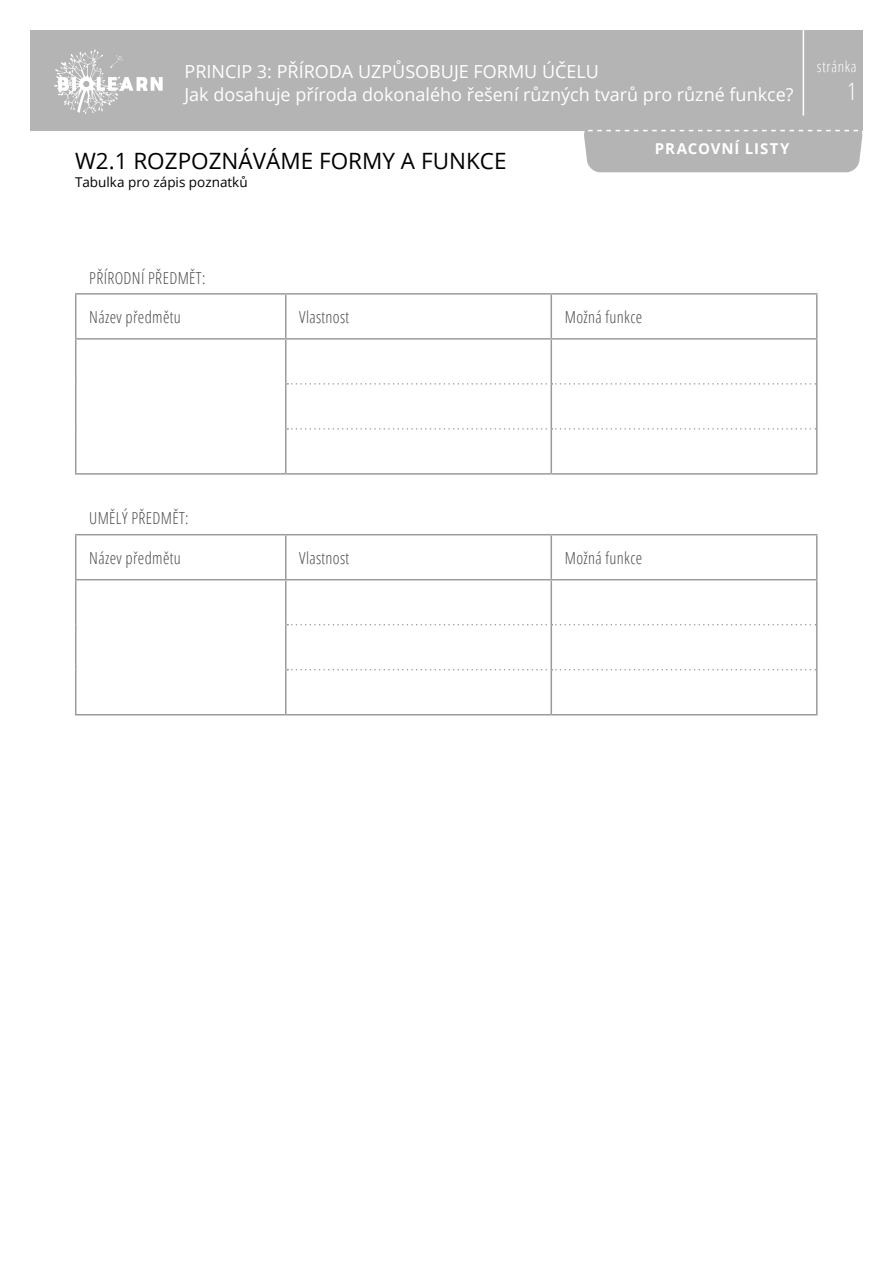
<style>
.page{position:relative;width:893px;height:1263px;background:#fff}
.page>*{position:absolute;margin:0;border:0;box-sizing:border-box;transform-origin:0 0}
.t1{font:300 condensed 24px "Open Sans";color:#fff}
.T_S_page_title_line{font:22.5px "Open Sans";color:#000}
.t2{font:18px/22.5px "Open Sans";color:#fff}
.Table_text{font:300 condensed 16.5px "Open Sans";letter-spacing:.02em;color:#4b4b4b}
.t3{font:700 15px "Open Sans";letter-spacing:.055em;color:#fff}
.t4{font:300 condensed 15px "Open Sans";letter-spacing:.05em;color:#fff}
.T_S_page_sub-title{font:13.5px "Open Sans";color:#000}
</style>
<div class="page">
<div style="left:30px;top:30px;width:833px;height:100px;background:#b4b4b4"></div>
<svg style="left:54px;top:49px;width:109px;height:65px"></svg>
<hr style="left:803px;top:30px;width:1px;height:86px;background:#fff">
<div style="left:583px;top:129px;width:280px;height:43px;background:#b4b4b4"></div>
<hr style="left:75px;top:293px;width:211px;height:2px;background:#9b9b9b">
<hr style="left:75px;top:295px;width:1px;height:43px;background:#9b9b9b">
<hr style="left:286px;top:293px;width:265px;height:2px;background:#9b9b9b">
<hr style="left:285px;top:295px;width:1px;height:43px;background:#9b9b9b">
<hr style="left:551px;top:293px;width:267px;height:2px;background:#9b9b9b">
<hr style="left:550px;top:295px;width:2px;height:43px;background:#9b9b9b">
<hr style="left:816px;top:295px;width:2px;height:43px;background:#9b9b9b">
<hr style="left:75px;top:338px;width:211px;height:2px;background:#9b9b9b">
<hr style="left:75px;top:340px;width:1px;height:44px;background:#9b9b9b">
<hr style="left:286px;top:338px;width:265px;height:2px;background:#9b9b9b">
<hr style="left:285px;top:340px;width:1px;height:44px;background:#9b9b9b">
<hr style="left:551px;top:338px;width:267px;height:2px;background:#9b9b9b">
<hr style="left:550px;top:340px;width:2px;height:43px;background:#9b9b9b">
<hr style="left:816px;top:340px;width:2px;height:44px;background:#9b9b9b">
<hr style="left:75px;top:384px;width:1px;height:45px;background:#9b9b9b">
<hr style="left:285px;top:384px;width:1px;height:45px;background:#9b9b9b">
<hr style="left:550px;top:385px;width:2px;height:43px;background:#9b9b9b">
<hr style="left:816px;top:384px;width:2px;height:45px;background:#9b9b9b">
<hr style="left:75px;top:429px;width:1px;height:44px;background:#9b9b9b">
<hr style="left:285px;top:429px;width:1px;height:44px;background:#9b9b9b">
<hr style="left:550px;top:430px;width:2px;height:43px;background:#9b9b9b">
<hr style="left:816px;top:429px;width:2px;height:44px;background:#9b9b9b">
<hr style="left:75px;top:473px;width:211px;height:2px;background:#9b9b9b">
<hr style="left:286px;top:473px;width:265px;height:2px;background:#9b9b9b">
<hr style="left:551px;top:473px;width:267px;height:2px;background:#9b9b9b">
<svg style="left:287px;top:383px;width:529px;height:2px"></svg>
<svg style="left:287px;top:428px;width:529px;height:2px"></svg>
<hr style="left:75px;top:534px;width:211px;height:1px;background:#9b9b9b">
<hr style="left:75px;top:535px;width:1px;height:44px;background:#9b9b9b">
<hr style="left:286px;top:534px;width:265px;height:1px;background:#9b9b9b">
<hr style="left:285px;top:535px;width:1px;height:44px;background:#9b9b9b">
<hr style="left:551px;top:534px;width:267px;height:1px;background:#9b9b9b">
<hr style="left:550px;top:535px;width:2px;height:44px;background:#9b9b9b">
<hr style="left:816px;top:535px;width:2px;height:44px;background:#9b9b9b">
<hr style="left:75px;top:579px;width:211px;height:1px;background:#9b9b9b">
<hr style="left:75px;top:580px;width:1px;height:45px;background:#9b9b9b">
<hr style="left:286px;top:579px;width:265px;height:1px;background:#9b9b9b">
<hr style="left:285px;top:580px;width:1px;height:45px;background:#9b9b9b">
<hr style="left:551px;top:579px;width:267px;height:1px;background:#9b9b9b">
<hr style="left:550px;top:580px;width:2px;height:44px;background:#9b9b9b">
<hr style="left:816px;top:580px;width:2px;height:45px;background:#9b9b9b">
<hr style="left:75px;top:625px;width:1px;height:45px;background:#9b9b9b">
<hr style="left:285px;top:625px;width:1px;height:45px;background:#9b9b9b">
<hr style="left:550px;top:625px;width:2px;height:44px;background:#9b9b9b">
<hr style="left:816px;top:625px;width:2px;height:45px;background:#9b9b9b">
<hr style="left:75px;top:670px;width:1px;height:44px;background:#9b9b9b">
<hr style="left:285px;top:670px;width:1px;height:44px;background:#9b9b9b">
<hr style="left:550px;top:670px;width:2px;height:44px;background:#9b9b9b">
<hr style="left:816px;top:670px;width:2px;height:44px;background:#9b9b9b">
<hr style="left:75px;top:714px;width:211px;height:1px;background:#9b9b9b">
<hr style="left:286px;top:714px;width:265px;height:1px;background:#9b9b9b">
<hr style="left:551px;top:714px;width:267px;height:1px;background:#9b9b9b">
<svg style="left:287px;top:624px;width:529px;height:1px"></svg>
<svg style="left:287px;top:669px;width:529px;height:1px"></svg>
<p class="t2" style="left:184px;top:60px;width:611px">PRINCIP 3: PŘÍRODA UZPŮSOBUJE FORMU ÚČELU<br>Jak dosahuje příroda dokonalého řešení různých tvarů pro různé funkce?</p>
<p class="t3" style="left:655px;top:138px;width:136px">PRACOVNÍ LISTY</p>
<p class="T_S_page_title_line" style="left:75px;top:145px;width:433px">W2.1 ROZPOZNÁVÁME FORMY A FUNKCE</p>
<p class="T_S_page_sub-title" style="left:75px;top:173px;width:174px">Tabulka pro zápis poznatků</p>
<p class="t4" style="left:817px;top:56px;width:41px">stránka</p>
<h1 class="t1" style="left:847px;top:75px;width:11px">1</h1>
<p class="Table_text" style="left:89px;top:266px;width:118px">PŘÍRODNÍ PŘEDMĚT:</p>
<p class="Table_text" style="left:89px;top:305px;width:93px">Název předmětu</p>
<p class="Table_text" style="left:299px;top:305px;width:51px">Vlastnost</p>
<p class="Table_text" style="left:565px;top:305px;width:79px">Možná funkce</p>
<p class="Table_text" style="left:89px;top:507px;width:101px">UMĚLÝ PŘEDMĚT:</p>
<p class="Table_text" style="left:89px;top:546px;width:93px">Název předmětu</p>
<p class="Table_text" style="left:299px;top:546px;width:51px">Vlastnost</p>
<p class="Table_text" style="left:565px;top:546px;width:79px">Možná funkce</p>
</div>
